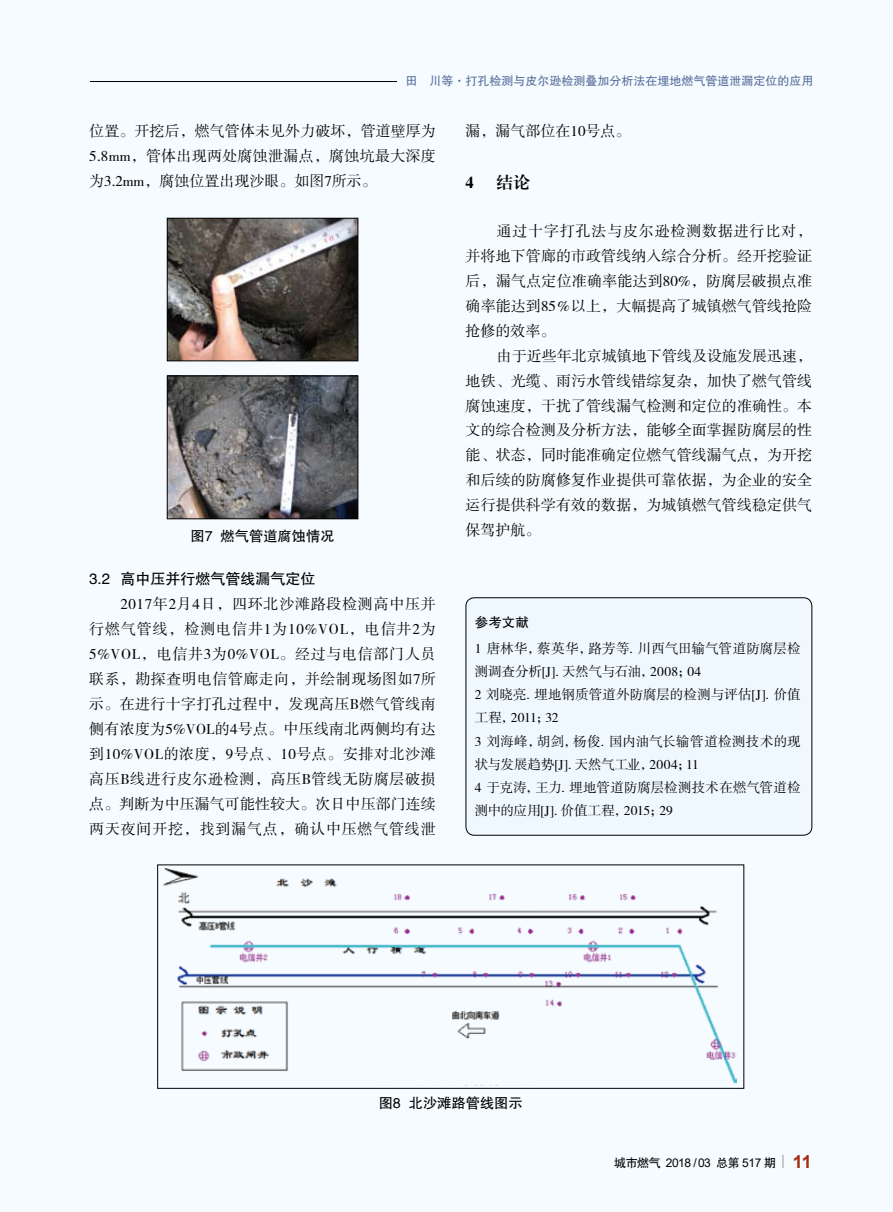
<style>
.page{position:relative;width:893px;height:1212px;background:#f5fbfe}
.page>*{position:absolute;margin:0;border:0;box-sizing:border-box;transform-origin:0 0}
.t1{font:16.5px "FZXBSJW GB1 0";color:#000}
.t2{font:15px/24.9px "FZSSJW GB1 0";letter-spacing:.005em;color:#000;text-align:justify}
.t3{font:15px "FZHTJW GB1 0";color:#000}
.t4{font:14.25px "FZHTJW GB1 0";color:#000}
.t5{font:13.5px/23.2px "FZSSJW GB1 0";letter-spacing:.005em;color:#000}
.t6{font:13.5px "FZHTJW GB1 0";color:#000}
.t7{font:12px "FZHTJW GB1 0";color:#596e9e}
.t8{font:12px "Arial";letter-spacing:-.04em;color:#000}
.s1{font-family:"FZHTJW GB1 0"}
.s2{font-weight:700;font-size:18px;color:#a62e14}
</style>
<div class="page">
<svg style="left:782px;top:1155px;width:1px;height:13px"></svg>
<hr style="left:0;top:81px;width:812px;height:1px;background:#000">
<div style="left:0;top:72px;width:89px;height:19px;background:#f5fbfe"></div>
<img style="left:169px;top:220px;width:187px;height:139px">
<div style="left:167px;top:218px;width:191px;height:143px;border:1px solid #000"></div>
<img style="left:169px;top:378px;width:187px;height:139px">
<div style="left:167px;top:376px;width:191px;height:143px;border:1px solid #000"></div>
<div style="left:466px;top:598px;width:346px;height:237px;background:#eff8fe;border-radius:9px"></div>
<div style="left:466px;top:597px;width:346px;height:238px;border:1px solid #000;border-radius:9px"></div>
<img style="left:164px;top:868px;width:572px;height:216px">
<div style="left:157px;top:864px;width:587px;height:225px;border:1px solid #000"></div>
<div style="left:397px;top:78px;width:426px;height:7px;background:#f5fbfe"></div>
<p class="t7" style="left:405px;top:74px;width:409px">田　川等·打孔检测与皮尔逊检测叠加分析法在埋地燃气管道泄漏定位的应用</p>
<p class="t2" style="left:89px;top:119px;width:348px">位置。开挖后，燃气管体未见外力破坏，管道壁厚为5.8mm，管体出现两处腐蚀泄漏点，腐蚀坑最大深度为3.2mm，腐蚀位置出现沙眼。如图7所示。</p>
<p class="t2" style="left:466px;top:119px;width:166px">漏，漏气部位在10号点。</p>
<p class="t1" style="left:466px;top:173px;width:10px">4</p>
<p class="t1" style="left:497px;top:173px;width:35px">结论</p>
<p class="t2" style="left:466px;top:219px;width:348px;text-indent:31px">通过十字打孔法与皮尔逊检测数据进行比对，并将地下管廊的市政管线纳入综合分析。经开挖验证后，漏气点定位准确率能达到80%，防腐层破损点准确率能达到85％以上，大幅提高了城镇燃气管线抢险抢修的效率。</p>
<p class="t2" style="left:466px;top:344px;width:348px;text-indent:31px">由于近些年北京城镇地下管线及设施发展迅速，地铁、光缆、雨污水管线错综复杂，加快了燃气管线腐蚀速度，干扰了管线漏气检测和定位的准确性。本文的综合检测及分析方法，能够全面掌握防腐层的性能、状态，同时能准确定位燃气管线漏气点，为开挖和后续的防腐修复作业提供可靠依据，为企业的安全运行提供科学有效的数据，为城镇燃气管线稳定供气</p>
<p class="t4" style="left:191px;top:528px;width:146px">图7 燃气管道腐蚀情况</p>
<p class="t2" style="left:466px;top:518px;width:76px">保驾护航。</p>
<p class="t3" style="left:89px;top:571px;width:228px">3.2 高中压并行燃气管线漏气定位</p>
<p class="t2" style="left:89px;top:593px;width:348px;text-indent:31px">2017年2月4日，四环北沙滩路段检测高中压并行燃气管线，检测电信井1为10%VOL，电信井2为5%VOL，电信井3为0%VOL。经过与电信部门人员联系，勘探查明电信管廊走向，并绘制现场图如7所示。在进行十字打孔过程中，发现高压B燃气管线南侧有浓度为5%VOL的4号点。中压线南北两侧均有达到10%VOL的浓度，9号点、10号点。安排对北沙滩高压B线进行皮尔逊检测，高压B管线无防腐层破损点。判断为中压漏气可能性较大。次日中压部门连续两天夜间开挖，找到漏气点，确认中压燃气管线泄</p>
<p class="t6" style="left:475px;top:615px;width:55px">参考文献</p>
<p class="t5" style="left:475px;top:637px;width:327px">1 唐林华，蔡英华，路芳等. 川西气田输气管道防腐层检测调查分析[J]. 天然气与石油，2008；04<br>2 刘晓亮. 埋地钢质管道外防腐层的检测与评估[J]. 价值工程，2011；32<br>3 刘海峰，胡剑，杨俊. 国内油气长输管道检测技术的现状与发展趋势[J]. 天然气工业，2004；11<br>4 于克涛，王力. 埋地管道防腐层检测技术在燃气管道检测中的应用[J]. 价值工程，2015；29</p>
<p class="t4" style="left:379px;top:1095px;width:146px">图8 北沙滩路管线图示</p>
<p class="t8" style="left:614px;top:1154px;width:199px"><span class="s1">城市燃气</span> 2018 / 03 <span class="s1">总第</span> 517 <span class="s1">期</span> <span class="s2">11</span></p>
</div>
